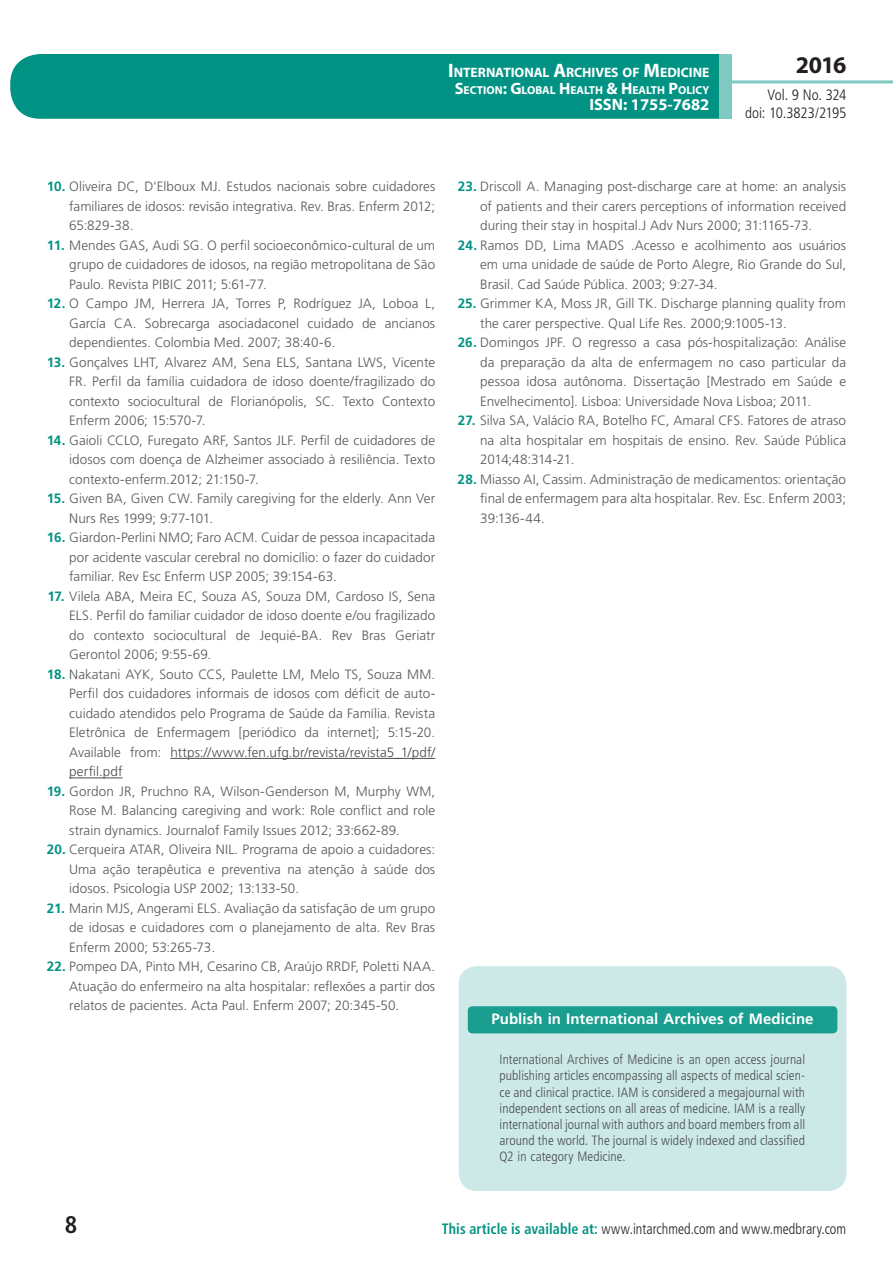
<style>
.page{position:relative;width:893px;height:1263px;background:#fff}
.page>*{position:absolute;margin:0;border:0;box-sizing:border-box;transform-origin:0 0}
.t1{font:700 24px "Myriad Pro";color:#231f20}
.t2{font:700 condensed 24px "Frutiger LT Std";color:#231f20}
.t3{font:700 16.5px "Myriad Pro";color:#fff}
.t4{font:300 condensed 15px "Frutiger LT Std";color:#231f20;scale:.94 1}
.t5{font:700 15px "Frutiger LT Std";letter-spacing:.005em;color:#fff}
.t6{font:300 condensed 15px/18px "Frutiger LT Std";color:#231f20;text-align:right}
.t7{font:700 13.65px "Myriad Pro";letter-spacing:-.005em;color:#fff}
.t8{font:300 13.5px/19.5px "Frutiger LT Std";letter-spacing:.005em;color:#57585a;text-align:justify}
.t9{font:300 condensed 13.5px/16.2px "Frutiger LT Std";letter-spacing:.01em;color:#4b4c4d;text-align:justify}
.t10{font:700 11.55px "Myriad Pro";color:#fff}
.s1{font-size:19.5px}
.s2{font-size:16.5px}
.s3{font-weight:700;color:#009384}
.s4{color:#4b4c4d}
</style>
<div class="page">
<div style="left:10px;top:54px;width:775px;height:65px;background:#009384;border-radius:30px"></div>
<div style="left:732px;top:0;width:161px;height:157px;background:#fff"></div>
<hr style="left:730px;top:80px;width:163px;height:3px;background:#80c9c2">
<div style="left:719px;top:54px;width:13px;height:65px;background:#80c9c2"></div>
<hr style="left:170px;top:758px;width:265px;height:1px;background:#4b4c4d">
<hr style="left:69px;top:777px;width:54px;height:1px;background:#4b4c4d">
<div style="left:459px;top:966px;width:387px;height:225px;background:#cce9e7;border-radius:18px"></div>
<div style="left:468px;top:1006px;width:369px;height:27px;background:#1a9e90;border-radius:4px"></div>
<p class="t7" style="left:448px;top:64px;width:263px"><span class="s1">I</span>NTERNATIONAL <span class="s1">A</span>RCHIVES OF <span class="s1">M</span>EDICINE</p>
<p class="t10" style="left:455px;top:82px;width:256px"><span class="s2">S</span>ECTION<span class="s2">: G</span>LOBAL <span class="s2">H</span> EALTH <span class="s2">&amp; H</span> EALTH <span class="s2">P</span>OLICY</p>
<p class="t3" style="left:589px;top:94px;width:122px">ISSN: 1755-7682</p>
<h1 class="t1" style="left:796px;top:49px;width:52px">2016</h1>
<p class="t6" style="left:745px;top:86px;width:103px">Vol. 9 No. 324 doi: 10.3823/2195</p>
<p class="t8" style="left:69px;top:177px;width:367px;text-indent:-23px"><span class="s3">10.</span> Oliveira DC, D'Elboux MJ. Estudos nacionais sobre cuidadores familiares de idosos: revisão integrativa. Rev. Bras. Enferm 2012; 65:829-38.</p>
<p class="t8" style="left:69px;top:236px;width:367px;text-indent:-22px"><span class="s3">11.</span> Mendes GAS, Audi SG. O perfil socioeconômico-cultural de um grupo de cuidadores de idosos, na região metropolitana de São Paulo. Revista PIBIC 2011; 5:61-77.</p>
<p class="t8" style="left:69px;top:294px;width:367px;text-indent:-23px"><span class="s3">12.</span> O Campo JM, Herrera JA, Torres P, Rodríguez JA, Loboa L, García CA. Sobrecarga asociadaconel cuidado de ancianos dependientes. Colombia Med. 2007; 38:40-6.</p>
<p class="t8" style="left:69px;top:353px;width:367px;text-indent:-22px"><span class="s3">13.</span> Gonçalves LHT, Alvarez AM, Sena ELS, Santana LWS, Vicente FR. Perfil da família cuidadora de idoso doente/fragilizado do contexto sociocultural de Florianópolis, SC. Texto Contexto Enferm 2006; 15:570-7.</p>
<p class="t8" style="left:69px;top:431px;width:367px;text-indent:-23px"><span class="s3">14.</span> Gaioli CCLO, Furegato ARF, Santos JLF. Perfil de cuidadores de idosos com doença de Alzheimer associado à resiliência. Texto contexto-enferm.2012; 21:150-7.</p>
<p class="t8" style="left:69px;top:489px;width:367px;text-indent:-23px"><span class="s3">15.</span> Given BA, Given CW. Family caregiving for the elderly. Ann Ver<br>Nurs Res 1999; 9:77-101.</p>
<p class="t8" style="left:69px;top:528px;width:367px;text-indent:-23px"><span class="s3">16.</span> Giardon-Perlini NMO; Faro ACM. Cuidar de pessoa incapacitada por acidente vascular cerebral no domicílio: o fazer do cuidador familiar. Rev Esc Enferm USP 2005; 39:154-63.</p>
<p class="t8" style="left:69px;top:587px;width:367px;text-indent:-22px"><span class="s3">17.</span> Vilela ABA, Meira EC, Souza AS, Souza DM, Cardoso IS, Sena ELS. Perfil do familiar cuidador de idoso doente e/ou fragilizado do contexto sociocultural de Jequié-BA. Rev Bras Geriatr Gerontol 2006; 9:55-69.</p>
<p class="t8" style="left:69px;top:665px;width:367px;text-indent:-23px"><span class="s3">18.</span> Nakatani AYK, Souto CCS, Paulette LM, Melo TS, Souza MM.<br>Perfil dos cuidadores informais de idosos com déficit de auto&shy;cuidado atendidos pelo Programa de Saúde da Família. Revista Eletrônica de Enfermagem [periódico da internet]; 5:15-20.<br>Available from: <span class="s4">https://www.fen.ufg.br/revista/revista5_1/pdf/ perfil.pdf</span></p>
<p class="t8" style="left:69px;top:782px;width:367px;text-indent:-22px"><span class="s3">19.</span> Gordon JR, Pruchno RA, Wilson-Genderson M, Murphy WM, Rose M. Balancing caregiving and work: Role conflict and role strain dynamics. Journalof Family Issues 2012; 33:662-89.</p>
<p class="t8" style="left:69px;top:840px;width:367px;text-indent:-23px"><span class="s3">20.</span> Cerqueira ATAR, Oliveira NIL. Programa de apoio a cuidadores:<br>Uma ação terapêutica e preventiva na atenção à saúde dos idosos. Psicologia USP 2002; 13:133-50.</p>
<p class="t8" style="left:69px;top:899px;width:367px;text-indent:-23px"><span class="s3">21.</span> Marin MJS, Angerami ELS. Avaliação da satisfação de um grupo de idosas e cuidadores com o planejamento de alta. Rev Bras Enferm 2000; 53:265-73.</p>
<p class="t8" style="left:69px;top:957px;width:367px;text-indent:-23px"><span class="s3">22.</span> Pompeo DA, Pinto MH, Cesarino CB, Araújo RRDF, Poletti NAA.<br>Atuação do enfermeiro na alta hospitalar: reflexões a partir dos relatos de pacientes. Acta Paul. Enferm 2007; 20:345-50.</p>
<p class="t8" style="left:480px;top:177px;width:367px;text-indent:-22px"><span class="s3">23.</span> Driscoll A. Managing post-discharge care at home: an analysis of patients and their carers perceptions of information received during their stay in hospital.J Adv Nurs 2000; 31:1165-73.</p>
<p class="t8" style="left:480px;top:235px;width:367px;text-indent:-22px"><span class="s3">24.</span> Ramos DD, Lima MADS .Acesso e acolhimento aos usuários em uma unidade de saúde de Porto Alegre, Rio Grande do Sul, Brasil. Cad Saúde Pública. 2003; 9:27-34.</p>
<p class="t8" style="left:480px;top:294px;width:367px;text-indent:-23px"><span class="s3">25.</span> Grimmer KA, Moss JR, Gill TK. Discharge planning quality from the carer perspective. Qual Life Res. 2000;9:1005-13.</p>
<p class="t8" style="left:480px;top:333px;width:367px;text-indent:-23px"><span class="s3">26.</span> Domingos JPF. O regresso a casa pós-hospitalização: Análise da preparação da alta de enfermagem no caso particular da pessoa idosa autônoma. Dissertação [Mestrado em Saúde e Envelhecimento]. Lisboa: Universidade Nova Lisboa; 2011.</p>
<p class="t8" style="left:480px;top:411px;width:367px;text-indent:-22px"><span class="s3">27.</span> Silva SA, Valácio RA, Botelho FC, Amaral CFS. Fatores de atraso na alta hospitalar em hospitais de ensino. Rev. Saúde Pública 2014;48:314-21.</p>
<p class="t8" style="left:480px;top:469px;width:367px;text-indent:-23px"><span class="s3">28.</span> Miasso AI, Cassim. Administração de medicamentos: orientação final de enfermagem para alta hospitalar. Rev. Esc. Enferm 2003; 39:136-44.</p>
<p class="t5" style="left:491px;top:1010px;width:324px">Publish in International Archives of Medicine</p>
<p class="t9" style="left:500px;top:1052px;width:307px">International Archives of Medicine is an open access journal publishing articles encompassing all aspects of medical scien&shy;ce and clinical practice. IAM is considered a megajournal with independent sections on all areas of medicine. IAM is a really international journal with authors and board members from all around the world. The journal is widely indexed and classified Q2 in category Medicine.</p>
<h1 class="t2" style="left:65px;top:1210px;width:14px">8</h1>
<p class="t4" style="left:442px;top:1220px;width:432px"><span class="s3">This article is available at:</span> www.intarchmed.com and www.medbrary.com</p>
</div>
